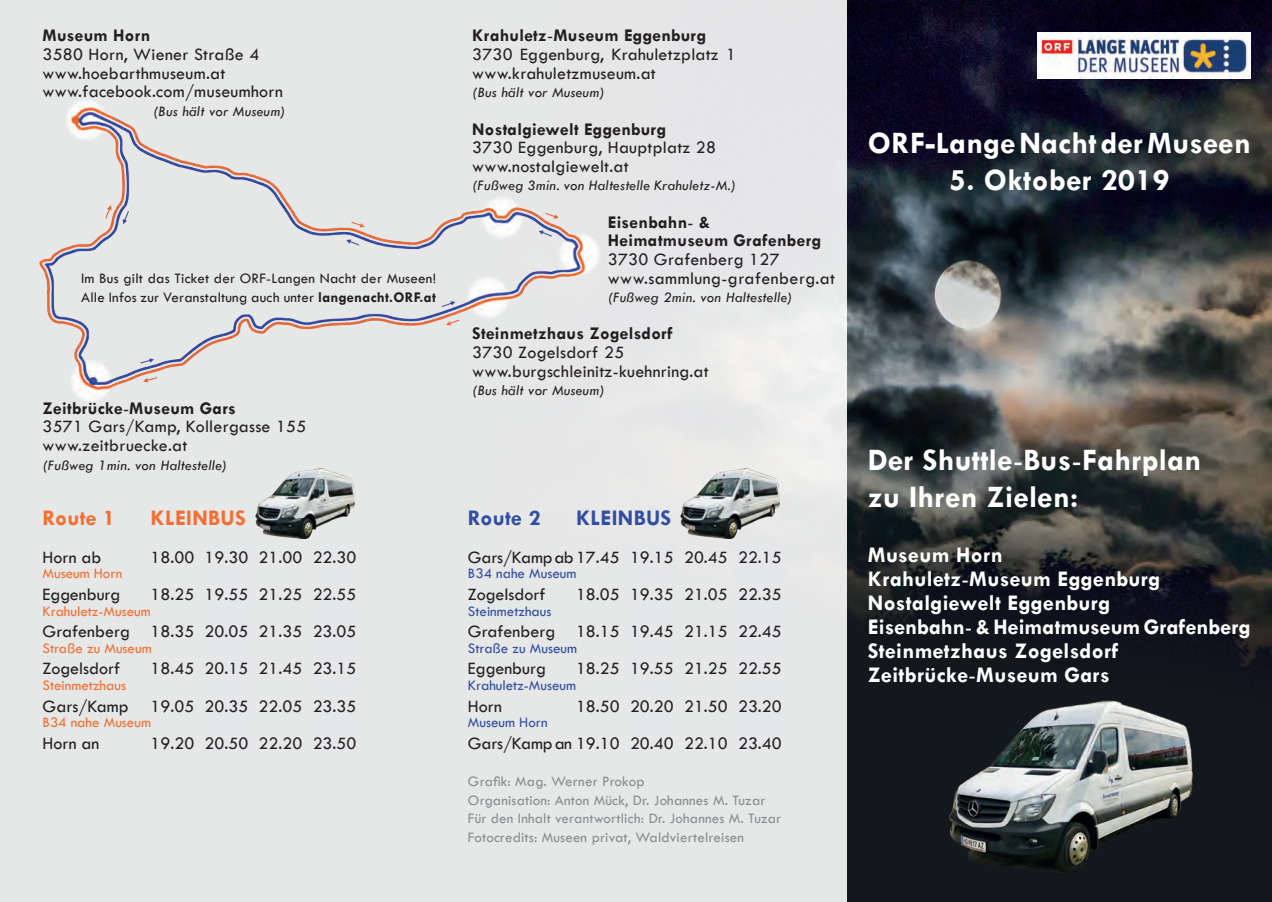
<style>
.page{position:relative;width:1272px;height:902px;background:#fff}
.page>*{position:absolute;margin:0;border:0;box-sizing:border-box;transform-origin:0 0}
.t1{font:700 31.5px/37.2px "Tw Cen";letter-spacing:.01em;color:#fff}
.t2{font:700 22.5px/24px "Tw Cen";letter-spacing:.015em;color:#fff}
.t3{font:700 22.5px "Tw Cen";letter-spacing:.015em;color:#324ea1}
.t4{font:700 22.5px "Tw Cen";letter-spacing:.015em;color:#f36e31}
.t5{font:18px/18.6px "Tw Cen";letter-spacing:.015em;color:#231f20}
.t6{font:700 18px/18.6px "Tw Cen";letter-spacing:.015em;color:#231f20}
.t7{font:15px/18.6px "Tw Cen";letter-spacing:.01em;color:#8a8c8f}
.t8{font:italic 15px "Tw Cen";letter-spacing:.015em;color:#231f20}
.t9{font:15px/18.6px "Tw Cen";letter-spacing:.015em;color:#231f20}
.t10{font:15px "Tw Cen";color:#324ea1}
.t11{font:15px "Tw Cen";color:#f36e31}
.s1{font-weight:700}
.s2{font-weight:400}
</style>
<div class="page">
<img style="left:846px;top:0;width:425px;height:451px">
<img style="left:1037px;top:33px;width:213px;height:46px">
<svg style="left:846px;top:451px;width:425px;height:450px;background:#212427"></svg>
<div style="left:0;top:0;width:846px;height:901px;background:#e6e7e7"></div>
<img style="left:39px;top:100px;width:561px;height:301px">
<img style="left:949px;top:700px;width:243px;height:172px">
<img style="left:680px;top:468px;width:99px;height:70px">
<img style="left:255px;top:468px;width:99px;height:70px">
<p class="t6" style="left:43px;top:26px;width:109px">Museum Horn</p>
<p class="t5" style="left:43px;top:45px;width:242px">3580 Horn, Wiener Straße 4 www.hoebarthmuseum.at www.facebook.com/museumhorn</p>
<p class="t8" style="left:153px;top:102px;width:134px">(Bus hält vor Museum)</p>
<p class="t9" style="left:81px;top:269px;width:356px">Im Bus gilt das Ticket der ORF-Langen Nacht der Museen!<br>Alle Infos zur Veranstaltung auch unter <span class="s1">langenacht.ORF.at</span></p>
<p class="t5" style="left:43px;top:398px;width:265px"><span class="s1">Zeitbrücke</span>-<span class="s1">Museum Gars<br></span>3571 Gars/Kamp, Kollergasse 155 www.zeitbruecke.at</p>
<p class="t8" style="left:43px;top:456px;width:186px">(Fußweg 1min. von Haltestelle)</p>
<p class="t4" style="left:43px;top:505px;width:74px">Route 1</p>
<p class="t4" style="left:151px;top:505px;width:97px">KLEINBUS</p>
<p class="t5" style="left:43px;top:547px;width:60px">Horn ab</p>
<p class="t5" style="left:151px;top:547px;width:207px">18.00 19.30 21.00 22.30</p>
<p class="t11" style="left:43px;top:564px;width:81px">Museum Horn</p>
<p class="t5" style="left:43px;top:584px;width:80px">Eggenburg</p>
<p class="t5" style="left:151px;top:584px;width:207px">18.25 19.55 21.25 22.55</p>
<p class="t11" style="left:43px;top:601px;width:110px">Krahuletz-Museum</p>
<p class="t5" style="left:43px;top:622px;width:315px">Grafenberg 18.35 20.05 21.35 23.05</p>
<p class="t11" style="left:43px;top:639px;width:111px">Straße zu Museum</p>
<p class="t5" style="left:43px;top:659px;width:79px">Zogelsdorf</p>
<p class="t5" style="left:151px;top:659px;width:207px">18.45 20.15 21.45 23.15</p>
<p class="t11" style="left:43px;top:676px;width:85px">Steinmetzhaus</p>
<p class="t5" style="left:43px;top:696px;width:315px">Gars/Kamp 19.05 20.35 22.05 23.35</p>
<p class="t11" style="left:43px;top:713px;width:110px">B34 nahe Museum</p>
<p class="t5" style="left:43px;top:733px;width:58px">Horn an</p>
<p class="t5" style="left:151px;top:733px;width:207px">19.20 20.50 22.20 23.50</p>
<p class="t5" style="left:472px;top:26px;width:265px"><span class="s1">Krahuletz</span>-<span class="s1">Museum Eggenburg<br></span>3730 Eggenburg, Krahuletzplatz 1 www.krahuletzmuseum.at</p>
<p class="t8" style="left:472px;top:84px;width:134px">(Bus hält vor Museum)</p>
<p class="t6" style="left:472px;top:119px;width:196px">Nostalgiewelt Eggenburg</p>
<p class="t5" style="left:472px;top:138px;width:245px">3730 Eggenburg, Hauptplatz 28 www.nostalgiewelt.at</p>
<p class="t8" style="left:472px;top:177px;width:265px">(Fußweg 3min. von Haltestelle Krahuletz-M.)</p>
<p class="t6" style="left:608px;top:212px;width:215px">Eisenbahn<span class="s2">-</span> &amp;<br>Heimatmuseum Grafenberg</p>
<p class="t5" style="left:608px;top:250px;width:229px">3730 Grafenberg 127 www.sammlung-grafenberg.at</p>
<p class="t8" style="left:608px;top:288px;width:186px">(Fußweg 2min. von Haltestelle)</p>
<p class="t6" style="left:472px;top:324px;width:202px">Steinmetzhaus Zogelsdorf</p>
<p class="t5" style="left:472px;top:343px;width:238px">3730 Zogelsdorf 25 www.burgschleinitz-kuehnring.at</p>
<p class="t8" style="left:472px;top:381px;width:134px">(Bus hält vor Museum)</p>
<p class="t3" style="left:468px;top:505px;width:74px">Route 2</p>
<p class="t3" style="left:576px;top:505px;width:97px">KLEINBUS</p>
<p class="t5" style="left:468px;top:547px;width:315px">Gars/Kamp ab17.45 19.15 20.45 22.15</p>
<p class="t10" style="left:468px;top:564px;width:110px">B34 nahe Museum</p>
<p class="t5" style="left:468px;top:584px;width:79px">Zogelsdorf</p>
<p class="t5" style="left:576px;top:584px;width:207px">18.05 19.35 21.05 22.35</p>
<p class="t10" style="left:468px;top:601px;width:85px">Steinmetzhaus</p>
<p class="t5" style="left:468px;top:622px;width:315px">Grafenberg 18.15 19.45 21.15 22.45</p>
<p class="t10" style="left:468px;top:639px;width:111px">Straße zu Museum</p>
<p class="t5" style="left:468px;top:659px;width:80px">Eggenburg</p>
<p class="t5" style="left:576px;top:659px;width:207px">18.25 19.55 21.25 22.55</p>
<p class="t10" style="left:468px;top:676px;width:110px">Krahuletz-Museum</p>
<p class="t5" style="left:468px;top:696px;width:36px">Horn</p>
<p class="t5" style="left:576px;top:696px;width:207px">18.50 20.20 21.50 23.20</p>
<p class="t10" style="left:468px;top:713px;width:81px">Museum Horn</p>
<p class="t5" style="left:468px;top:733px;width:315px">Gars/Kamp an 19.10 20.40 22.10 23.40</p>
<p class="t7" style="left:468px;top:771px;width:315px">Grafik: Mag. Werner Prokop<br>Organisation: Anton Mück, Dr. Johannes M. Tuzar Für den Inhalt verantwortlich: Dr. Johannes M. Tuzar Fotocredits: Museen privat, Waldviertelreisen</p>
<h1 class="t1" style="left:867px;top:124px;width:384px">ORF-Lange Nacht der Museen</h1>
<h1 class="t1" style="left:949px;top:161px;width:222px">5. Oktober 2019</h1>
<h1 class="t1" style="left:867px;top:440px;width:335px">Der Shuttle<span class="s2">-</span>Bus<span class="s2">-</span>Fahrplan zu Ihren Zielen:</h1>
<p class="t2" style="left:867px;top:542px;width:384px">Museum Horn<br>Krahuletz<span class="s2">-</span>Museum Eggenburg<br>Nostalgiewelt Eggenburg<br>Eisenbahn<span class="s2">-</span> &amp; Heimatmuseum Grafenberg<br>Steinmetzhaus Zogelsdorf<br>Zeitbrücke<span class="s2">-</span>Museum Gars</p>
</div>
